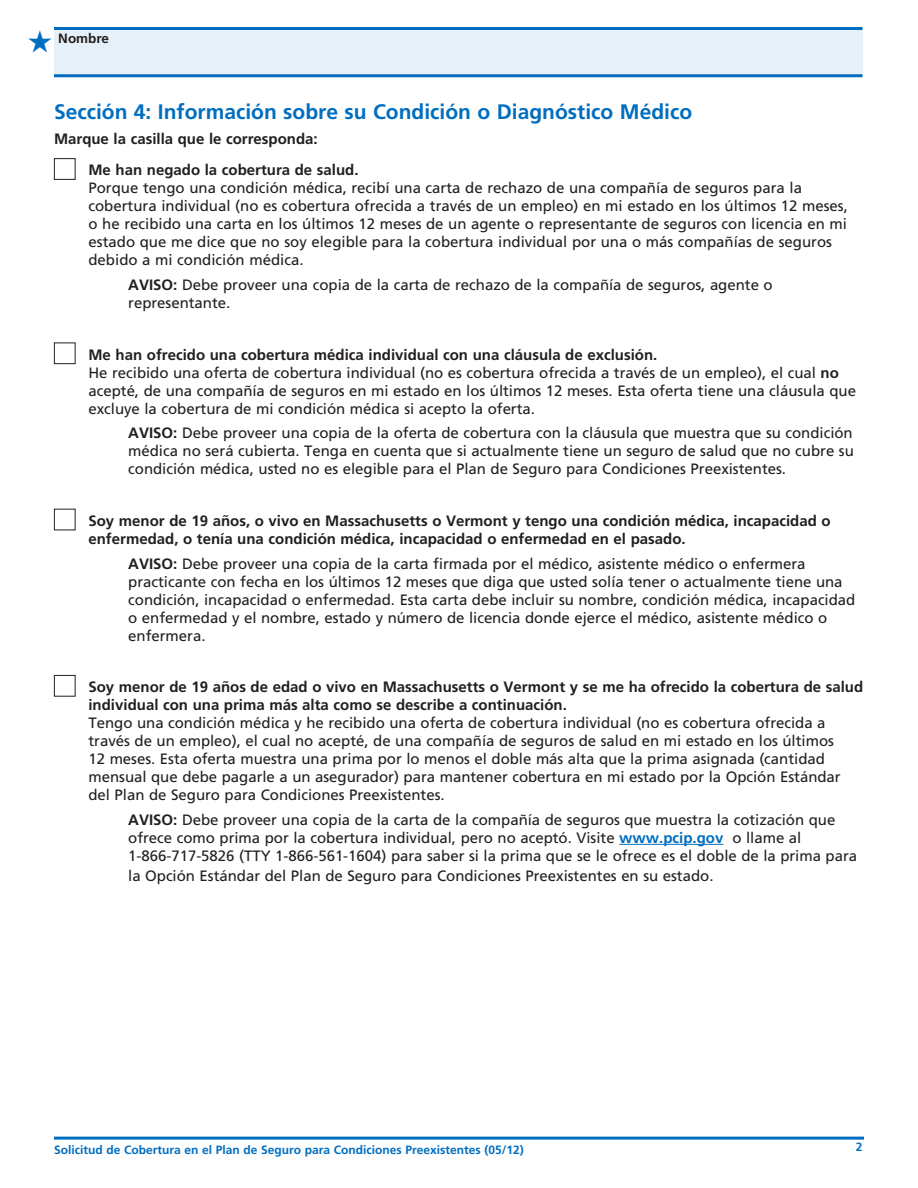
<style>
.page{position:relative;width:918px;height:1188px;background:#fff}
.page>*{position:absolute;margin:0;border:0;box-sizing:border-box;transform-origin:0 0}
.t1{font:700 21px "Frutiger";color:#006ec0}
.t2{font:15px/18px "Frutiger";color:#231f20}
.t3{font:700 15px/18px "Frutiger";color:#231f20}
.t4{font:700 13.5px "Frutiger";color:#231f20}
.t5{font:700 12px "Frutiger";color:#006ec0}
.s1{color:#006ec0}
.s2{font-weight:700}
.s3{font-weight:700;color:#006ec0}
</style>
<div class="page">
<hr style="left:54px;top:1137px;width:810px;height:3px;background:#006ec0">
<hr style="left:619px;top:844px;width:104px;height:1px;background:#006ec0">
<div style="left:54px;top:28px;width:808px;height:48px;background:#e6f0f9"></div>
<hr style="left:54px;top:27px;width:808px;height:3px;background:#006ec0">
<hr style="left:54px;top:74px;width:808px;height:3px;background:#006ec0">
<div style="left:54px;top:158px;width:22px;height:22px;border:1px solid #231f20"></div>
<div style="left:54px;top:343px;width:22px;height:21px;border:1px solid #231f20"></div>
<div style="left:54px;top:675px;width:22px;height:22px;border:1px solid #231f20"></div>
<p class="t4" style="left:28px;top:30px;width:83px"><span class="s1">★</span> nombre</p>
<h1 class="t1" style="left:54px;top:100px;width:640px">Sección 4: Información sobre su Condición o diagnóstico médico</h1>
<h5 class="t3" style="left:54px;top:130px;width:265px">marque la casilla que le corresponda:</h5>
<p class="t3" style="left:88px;top:161px;width:272px">me han negado la cobertura de salud.</p>
<p class="t2" style="left:88px;top:179px;width:761px">Porque tengo una condición médica, recibí una carta de rechazo de una compañía de seguros para la cobertura individual (no es cobertura ofrecida a través de un empleo) en mi estado en los últimos 12 meses,</p>
<p class="t2" style="left:88px;top:215px;width:760px">o he recibido una carta en los últimos 12 meses de un agente o representante de seguros con licencia en mi estado que me dice que no soy elegible para la cobertura individual por una o más compañías de seguros debido a mi condición médica.</p>
<p class="t2" style="left:128px;top:276px;width:646px"><span class="s2">aVISO:</span> Debe proveer una copia de la carta de rechazo de la compañía de seguros, agente o representante.</p>
<p class="t2" style="left:88px;top:345px;width:769px"><span class="s2">me han ofrecido una cobertura médica individual con una cláusula de exclusión.<br></span>He recibido una oferta de cobertura individual (no es cobertura ofrecida a través de un empleo), el cual <span class="s2">no </span>acepté, de una compañía de seguros en mi estado en los últimos 12 meses. Esta oferta tiene una cláusula que excluye la cobertura de mi condición médica si acepto la oferta.</p>
<p class="t2" style="left:128px;top:424px;width:727px;text-align:justify"><span class="s2">aVISO:</span> Debe proveer una copia de la oferta de cobertura con la cláusula que muestra que su condición médica no será cubierta. Tenga en cuenta que si actualmente tiene un seguro de salud que no cubre su condición médica, usted no es elegible para el Plan de Seguro para Condiciones Preexistentes.</p>
<h5 class="t3" style="left:88px;top:512px;width:744px">Soy menor de 19 años, o vivo en massachusetts o Vermont y tengo una condición médica, incapacidad o enfermedad, o tenía una condición médica, incapacidad o enfermedad en el pasado.</h5>
<p class="t2" style="left:128px;top:554px;width:729px"><span class="s2">aVISO:</span> Debe proveer una copia de la carta firmada por el médico, asistente médico o enfermera practicante con fecha en los últimos 12 meses que diga que usted solía tener o actualmente tiene una condición, incapacidad o enfermedad. Esta carta debe incluir su nombre, condición médica, incapacidad</p>
<p class="t2" style="left:128px;top:608px;width:701px">o enfermedad y el nombre, estado y número de licencia donde ejerce el médico, asistente médico o enfermera.</p>
<h5 class="t3" style="left:88px;top:678px;width:776px">Soy menor de 19 años de edad o vivo en massachusetts o Vermont y se me ha ofrecido la cobertura de salud individual con una prima más alta como se describe a continuación.</h5>
<p class="t2" style="left:88px;top:714px;width:754px">Tengo una condición médica y he recibido una oferta de cobertura individual (no es cobertura ofrecida a través de un empleo), el cual no acepté, de una compañía de seguros de salud en mi estado en los últimos 12 meses. Esta oferta muestra una prima por lo menos el doble más alta que la prima asignada (cantidad mensual que debe pagarle a un asegurador) para mantener cobertura en mi estado por la Opción Estándar del Plan de Seguro para Condiciones Preexistentes.</p>
<p class="t2" style="left:128px;top:811px;width:730px"><span class="s2">aVISO:</span> Debe proveer una copia de la carta de la compañía de seguros que muestra la cotización que ofrece como prima por la cobertura individual, pero no aceptó. Visite <span class="s3">www.pcip.gov</span> o llame al<br>1-866-717-5826 (TTY 1-866-561-1604) para saber si la prima que se le ofrece es el doble de la prima para</p>
<p class="t2" style="left:128px;top:866px;width:587px">la Opción Estándar del Plan de Seguro para Condiciones Preexistentes en su estado.</p>
<p class="t5" style="left:54px;top:1143px;width:471px">Solicitud de Cobertura en el Plan de Seguro para Condiciones Preexistentes (05/12)</p>
<p class="t5" style="left:856px;top:1140px;width:8px">2</p>
</div>
